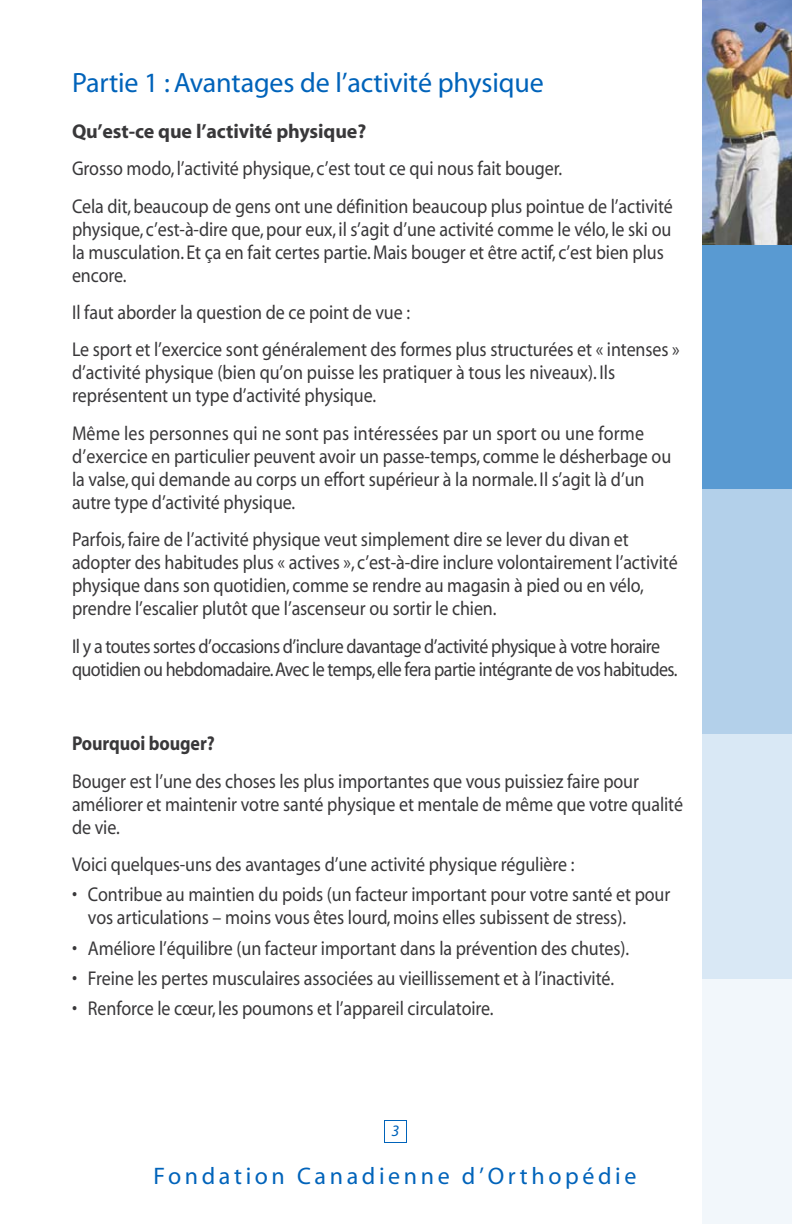
<style>
.page{position:relative;width:792px;height:1224px;background:#fff}
.page>*{position:absolute;margin:0;border:0;box-sizing:border-box;transform-origin:0 0}
.t1{font:28px "Myriad";letter-spacing:-.005em;color:#0063ba}
.t2{font:24px "Myriad";letter-spacing:.15em;color:#0063ba}
.t3{font:20px/23px "Myriad";letter-spacing:-.005em;color:#39383a;scale:.9 1}
.t4{font:20px/23px "Myriad";letter-spacing:-.03em;color:#39383a;scale:.9 1}
.t5{font:700 20px "Myriad";letter-spacing:-.005em;color:#39383a}
.t6{font:700 20px "Myriad";letter-spacing:-.005em;color:#39383a;scale:.9 1}
.t7{font:italic 16px "Myriad";color:#0063ba}
</style>
<div class="page">
<div style="left:384px;top:1120px;width:23px;height:23px;border:1px solid #0063ba"></div>
<img style="left:702px;top:0;width:90px;height:245px">
<div style="left:702px;top:245px;width:90px;height:245px;background:#599ad2"></div>
<div style="left:702px;top:490px;width:90px;height:244px;background:#b3d0ea"></div>
<div style="left:702px;top:734px;width:90px;height:245px;background:#d9e8f5"></div>
<div style="left:702px;top:979px;width:90px;height:245px;background:#f2f7fb"></div>
<h1 class="t1" style="left:72px;top:72px;width:473px">Partie 1 : Avantages de l’activité physique</h1>
<p class="t5" style="left:72px;top:124px;width:296px">Qu’est-ce que l’activité physique?</p>
<p class="t3" style="left:72px;top:151px;width:669px;line-height:37.4px">Grosso modo, l’activité physique, c’est tout ce qui nous fait bouger.<br>Cela dit, beaucoup de gens ont une définition beaucoup plus pointue de l’activité</p>
<p class="t3" style="left:72px;top:219px;width:668px">physique, c’est-à-dire que, pour eux, il s’agit d’une activité comme le vélo, le ski ou la musculation. Et ça en fait certes partie. Mais bouger et être actif, c’est bien plus encore.</p>
<p class="t3" style="left:72px;top:295px;width:677px;line-height:37.4px">Il faut aborder la question de ce point de vue :<br>Le sport et l’exercice sont généralement des formes plus structurées et « intenses »</p>
<p class="t3" style="left:72px;top:363px;width:605px">d’activité physique (bien qu’on puisse les pratiquer à tous les niveaux). Ils représentent un type d’activité physique.</p>
<p class="t3" style="left:72px;top:423px;width:667px">Même les personnes qui ne sont pas intéressées par un sport ou une forme d’exercice en particulier peuvent avoir un passe-temps, comme le désherbage ou la valse, qui demande au corps un effort supérieur à la normale. Il s’agit là d’un autre type d’activité physique.</p>
<p class="t3" style="left:72px;top:530px;width:674px">Parfois, faire de l’activité physique veut simplement dire se lever du divan et adopter des habitudes plus « actives », c’est-à-dire inclure volontairement l’activité physique dans son quotidien, comme se rendre au magasin à pied ou en vélo, prendre l’escalier plutôt que l’ascenseur ou sortir le chien.</p>
<p class="t4" style="left:72px;top:636px;width:674px">Il y a toutes sortes d’occasions d’inclure davantage d’activité physique à votre horaire quotidien ou hebdomadaire. Avec le temps, elle fera partie intégrante de vos habitudes.</p>
<p class="t6" style="left:72px;top:736px;width:160px">Pourquoi bouger?</p>
<p class="t3" style="left:72px;top:771px;width:681px">Bouger est l’une des choses les plus importantes que vous puissiez faire pour améliorer et maintenir votre santé physique et mentale de même que votre qualité de vie.</p>
<p class="t3" style="left:72px;top:855px;width:560px">Voici quelques-uns des avantages d’une activité physique régulière :</p>
<p class="t3" style="left:88px;top:885px;width:649px;text-indent:-16px">• Contribue au maintien du poids (un facteur important pour votre santé et pour vos articulations – moins vous êtes lourd, moins elles subissent de stress).</p>
<p class="t3" style="left:72px;top:938px;width:621px">• Améliore l’équilibre (un facteur important dans la prévention des chutes).</p>
<p class="t3" style="left:72px;top:968px;width:604px">• Freine les pertes musculaires associées au vieillissement et à l’inactivité.</p>
<p class="t3" style="left:72px;top:998px;width:470px">• Renforce le cœur, les poumons et l’appareil circulatoire.</p>
<p class="t7" style="left:392px;top:1125px;width:9px">3</p>
<p class="t2" style="left:154px;top:1167px;width:484px">Fondation Canadienne d’Orthopédie</p>
</div>
